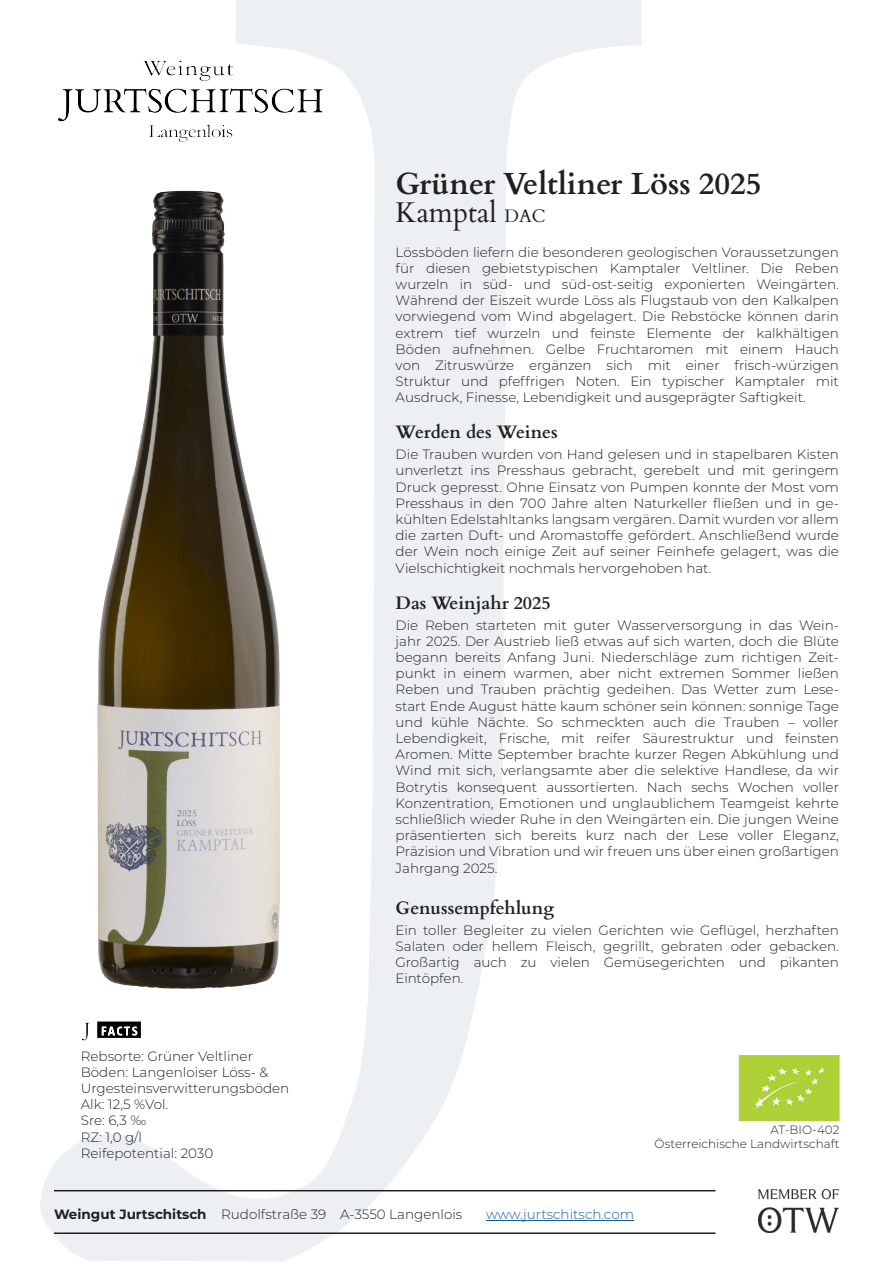
<style>
.page{position:relative;width:893px;height:1263px;background:#fff}
.page>*{position:absolute;margin:0;border:0;box-sizing:border-box;transform-origin:0 0}
.t1{font:700 30.6px "Cardo";color:#231f20}
.t2{font:28.5px "Cardo";color:#231f20}
.t3{font:700 18px "Cardo";color:#231f20}
.t4{font:300 13.5px/16.2px "Montserrat";color:#231f20;text-align:justify}
.t5{font:300 13.5px "Montserrat";color:#175d9e}
.t6{font:300 12px/14.4px "Montserrat";color:#231f20;text-align:right}
.s1{font-size:18px}
.s2{font-weight:700}
</style>
<div class="page">
<img style="left:41px;top:0;width:601px;height:1261px">
<img style="left:54px;top:54px;width:277px;height:94px">
<hr style="left:54px;top:1190px;width:661px;height:1px;background:#231f20">
<hr style="left:54px;top:1232px;width:661px;height:2px;background:#231f20">
<hr style="left:486px;top:1220px;width:148px;height:1px;background:#175d9e">
<img style="left:759px;top:1190px;width:80px;height:42px">
<img style="left:739px;top:1055px;width:100px;height:67px">
<img style="left:76px;top:1016px;width:78px;height:29px">
<img style="left:138px;top:191px;width:49px;height:259px">
<p class="t1" style="left:395px;top:159px;width:368px">Grüner Veltliner Löss 2025</p>
<p class="t2" style="left:395px;top:190px;width:152px">Kamptal <span class="s1">DAC</span></p>
<p class="t4" style="left:396px;top:243px;width:445px">Lössböden liefern die besonderen geologischen Voraussetzungen für diesen gebietstypischen Kamptaler Veltliner. Die Reben wurzeln in süd- und süd-ost-seitig exponierten Weingärten.<br>Während der Eiszeit wurde Löss als Flugstaub von den Kalkalpen vorwiegend vom Wind abgelagert. Die Rebstöcke können darin extrem tief wurzeln und feinste Elemente der kalkhältigen Böden aufnehmen. Gelbe Fruchtaromen mit einem Hauch von Zitruswürze ergänzen sich mit einer frisch-würzigen Struktur und pfeffrigen Noten. Ein typischer Kamptaler mit Ausdruck, Finesse, Lebendigkeit und ausgeprägter Saftigkeit.</p>
<p class="t3" style="left:396px;top:418px;width:164px">Werden des Weines</p>
<p class="t4" style="left:396px;top:446px;width:445px">Die Trauben wurden von Hand gelesen und in stapelbaren Kisten unverletzt ins Presshaus gebracht, gerebelt und mit geringem Druck gepresst. Ohne Einsatz von Pumpen konnte der Most vom Presshaus in den 700 Jahre alten Naturkeller fließen und in ge&shy;kühlten Edelstahltanks langsam vergären. Damit wurden vor allem die zarten Duft- und Aromastoffe gefördert. Anschließend wurde der Wein noch einige Zeit auf seiner Feinhefe gelagert, was die Vielschichtigkeit nochmals hervorgehoben hat.</p>
<p class="t3" style="left:396px;top:588px;width:157px">Das Weinjahr 2025</p>
<p class="t4" style="left:396px;top:616px;width:445px">Die Reben starteten mit guter Wasserversorgung in das Wein&shy;jahr 2025. Der Austrieb ließ etwas auf sich warten, doch die Blüte begann bereits Anfang Juni. Niederschläge zum richtigen Zeit&shy;punkt in einem warmen, aber nicht extremen Sommer ließen Reben und Trauben prächtig gedeihen. Das Wetter zum Lese&shy;start Ende August hätte kaum schöner sein können: sonnige Tage und kühle Nächte. So schmeckten auch die Trauben – voller Lebendigkeit, Frische, mit reifer Säurestruktur und feinsten Aromen. Mitte September brachte kurzer Regen Abkühlung und Wind mit sich, verlangsamte aber die selektive Handlese, da wir Botrytis konsequent aussortierten. Nach sechs Wochen voller Konzentration, Emotionen und unglaublichem Teamgeist kehrte schließlich wieder Ruhe in den Weingärten ein. Die jungen Weine präsentierten sich bereits kurz nach der Lese voller Eleganz, Präzision und Vibration und wir freuen uns über einen großartigen Jahrgang 2025.</p>
<p class="t4" style="left:81px;top:1047px;width:174px">Rebsorte: Grüner Veltliner</p>
<p class="t4" style="left:81px;top:1063px;width:210px">Böden: Langenloiser Löss- &amp;<br>Urgesteinsverwitterungsböden</p>
<p class="t4" style="left:81px;top:1096px;width:89px">Alk: 12,5 %Vol.</p>
<p class="t4" style="left:81px;top:1112px;width:67px">Sre: 6,3 ‰</p>
<p class="t4" style="left:81px;top:1128px;width:63px">RZ: 1,0 g/l</p>
<p class="t4" style="left:81px;top:1144px;width:134px">Reifepotential: 2030</p>
<p class="t3" style="left:396px;top:893px;width:160px">Genussempfehlung</p>
<p class="t4" style="left:396px;top:921px;width:445px">Ein toller Begleiter zu vielen Gerichten wie Geflügel, herzhaften Salaten oder hellem Fleisch, gegrillt, gebraten oder gebacken.<br>Großartig auch zu vielen Gemüsegerichten und pikanten Eintöpfen.</p>
<p class="t6" style="left:655px;top:1122px;width:186px">AT-BIO-402<br>Österreichische Landwirtschaft</p>
<p class="t4" style="left:54px;top:1206px;width:410px"><span class="s2">Weingut Jurtschitsch</span> Rudolfstraße 39 A-3550 Langenlois</p>
<p class="t5" style="left:486px;top:1205px;width:150px">www.jurtschitsch.com</p>
</div>
